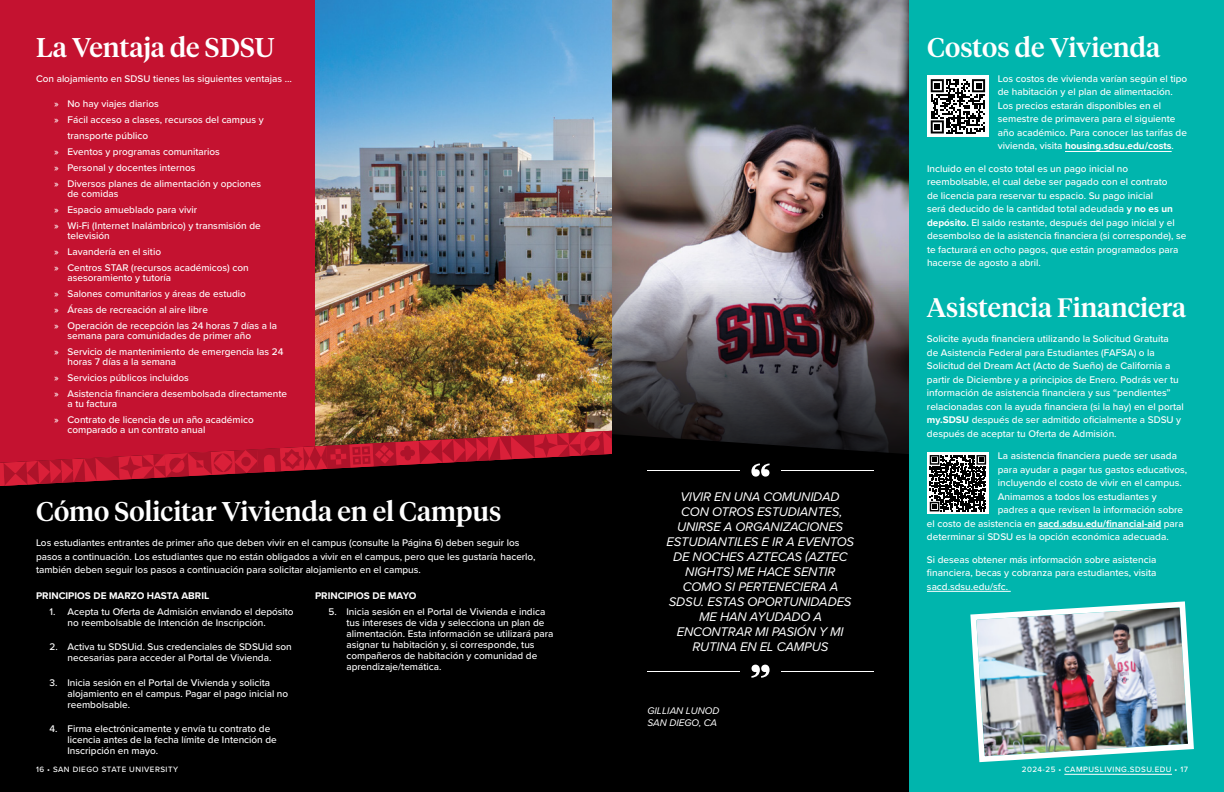
<style>
.page{position:relative;width:1224px;height:792px;background:#fff}
.page>*{position:absolute;margin:0;border:0;box-sizing:border-box;transform-origin:0 0}
.t1{font:500 27px "Tiempos Headline";color:#fff}
.t2{font:500 26.6px "Tiempos Headline";color:#fff}
.t3{font:italic 13px/15px "Proxima Nova";letter-spacing:-.01em;color:#fff;text-align:center}
.t4{font:500 10px/13.5px "Proxima Nova";color:#fff}
.t5{font:700 10px "Proxima Nova";color:#fff}
.t6{font:italic 10px/12px "Proxima Nova";color:#fff}
.t7{font:500 8px "Proxima Nova";letter-spacing:.06em;color:#fff}
.s1{font-weight:700}
.s2{font-weight:500}
</style>
<div class="page">
<div style="left:612px;top:0;width:612px;height:792px;background:#00b5ad"></div>
<img style="left:612px;top:0;width:297px;height:146px">
<img style="left:612px;top:146px;width:297px;height:288px">
<div style="left:612px;top:434px;width:297px;height:358px;background:#000"></div>
<img style="left:315px;top:0;width:297px;height:431px">
<div style="left:0;top:0;width:315px;height:792px;background:#c41230"></div>
<div style="left:0;top:487px;width:612px;height:305px;background:#000"></div>
<svg style="left:0;top:431px;width:612px;height:56px"></svg>
<div style="left:21px;top:552px;width:570px;height:188px;background:#000101"></div>
<hr style="left:1065px;top:151px;width:107px;height:1px;background:#fff">
<hr style="left:1038px;top:528px;width:123px;height:1px;background:#fff">
<hr style="left:927px;top:591px;width:84px;height:1px;background:#fff">
<svg style="left:751px;top:464px;width:19px;height:13px"></svg>
<hr style="left:781px;top:470px;width:92px;height:1px;background:#fff">
<hr style="left:648px;top:470px;width:92px;height:1px;background:#fff">
<svg style="left:751px;top:665px;width:19px;height:13px"></svg>
<hr style="left:648px;top:671px;width:92px;height:1px;background:#fff">
<hr style="left:781px;top:671px;width:92px;height:1px;background:#fff">
<img style="left:970px;top:601px;width:224px;height:162px">
<div style="left:927px;top:75px;width:62px;height:62px;background:#fff"></div>
<svg style="left:931px;top:79px;width:54px;height:55px"></svg>
<svg style="left:927px;top:452px;width:62px;height:62px"></svg>
<svg style="left:930px;top:455px;width:56px;height:56px;background:#4b4b4b"></svg>
<hr style="left:1064px;top:774px;width:108px;height:1px;background:#fff">
<h1 class="t1" style="left:36px;top:29px;width:240px">La Ventaja de SDSU</h1>
<p class="t4" style="left:36px;top:72px;width:257px">Con alojamiento en SDSU tienes las siguientes ventajas …</p>
<p class="t4" style="left:54px;top:97px;width:106px">» No hay viajes diarios</p>
<p class="t4" style="left:54px;top:113px;width:211px">» Fácil acceso a clases, recursos del campus y</p>
<p class="t4" style="left:68px;top:129px;width:82px">transporte público</p>
<p class="t4" style="left:54px;top:145px;width:167px">» Eventos y programas comunitarios</p>
<p class="t4" style="left:54px;top:161px;width:143px">» Personal y docentes internos</p>
<p class="t4" style="left:54px;top:177px;width:209px">» Diversos planes de alimentación y opciones</p>
<p class="t4" style="left:54px;top:186px;width:208px;line-height:16px;text-indent:14px">de comidas<br>» Espacio amueblado para vivir<br>» Wi-Fi (Internet Inalámbrico) y transmisión de</p>
<p class="t4" style="left:54px;top:228px;width:196px;line-height:16px;text-indent:14px">televisión<br>» Lavandería en el sitio<br>» Centros STAR (recursos académicos) con</p>
<p class="t4" style="left:54px;top:270px;width:225px;line-height:16px;text-indent:14px">asesoramiento y tutoría<br>» Salones comunitarios y áreas de estudio<br>» Áreas de recreación al aire libre<br>» Operación de recepción las 24 horas 7 días a la</p>
<p class="t4" style="left:54px;top:328px;width:231px;line-height:16px;text-indent:14px">semana para comunidades de primer año<br>» Servicio de mantenimiento de emergencia las 24</p>
<p class="t4" style="left:54px;top:354px;width:235px;line-height:16px;text-indent:14px">horas 7 días a la semana<br>» Servicios públicos incluidos<br>» Asistencia financiera desembolsada directamente</p>
<p class="t4" style="left:54px;top:396px;width:201px;line-height:16px;text-indent:14px">a tu factura<br>» Contrato de licencia de un año académico</p>
<p class="t4" style="left:68px;top:423px;width:139px">comparado a un contrato anual</p>
<h1 class="t1" style="left:36px;top:493px;width:467px">Cómo Solicitar Vivienda en el Campus</h1>
<p class="t4" style="left:36px;top:536px;width:501px">Los estudiantes entrantes de primer año que deben vivir en el campus (consulte la Página 6) deben seguir los pasos a continuación. Los estudiantes que no están obligados a vivir en el campus, pero que les gustaría hacerlo, también deben seguir los pasos a continuación para solicitar alojamiento en el campus.</p>
<p class="t5" style="left:36px;top:588px;width:175px">PRINCIPIOS DE MARZO HASTA ABRIL</p>
<p class="t4" style="left:68px;top:606px;width:228px;line-height:11px;text-indent:-18px">1. Acepta tu Oferta de Admisión enviando el depósito no reembolsable de Intención de Inscripción.</p>
<p class="t4" style="left:50px;top:641px;width:244px;line-height:11px;text-align:center">2. Activa tu SDSUid. Sus credenciales de SDSUid son necesarias para acceder al Portal de Vivienda.</p>
<p class="t4" style="left:68px;top:677px;width:222px;line-height:11px;text-indent:-18px">3. Inicia sesión en el Portal de Vivienda y solicita alojamiento en el campus. Pagar el pago inicial no reembolsable.</p>
<p class="t4" style="left:68px;top:723px;width:211px;line-height:11px;text-indent:-18px">4. Firma electrónicamente y envía tu contrato de licencia antes de la fecha límite de Intención de<br>Inscripción en mayo.</p>
<p class="t5" style="left:315px;top:588px;width:103px">PRINCIPIOS DE MAYO</p>
<p class="t4" style="left:346px;top:606px;width:208px;line-height:11px;text-indent:-18px">5. Inicia sesión en el Portal de Vivienda e indica tus intereses de vida y selecciona un plan de alimentación. Esta información se utilizará para asignar tu habitación y, si corresponde, tus compañeros de habitación y comunidad de aprendizaje/temática.</p>
<p class="t3" style="left:667px;top:488px;width:189px">VIVIR EN UNA COMUNIDAD<br>CON OTROS ESTUDIANTES,<br>UNIRSE A ORGANIZACIONES<br>ESTUDIANTILES E IR A EVENTOS<br>DE NOCHES AZTECAS (AZTEC<br>NIGHTS) ME HACE SENTIR<br>COMO SI PERTENECIERA A<br>SDSU. ESTAS OPORTUNIDADES<br>ME HAN AYUDADO A<br>ENCONTRAR MI PASIÓN Y MI<br>RUTINA EN EL CAMPUS</p>
<p class="t6" style="left:647px;top:704px;width:74px">GILLIAN LUNOD<br>SAN DIEGO, CA</p>
<h1 class="t1" style="left:927px;top:29px;width:235px">Costos de Vivienda</h1>
<p class="t4" style="left:998px;top:72px;width:191px">Los costos de vivienda varían según el tipo de habitación y el plan de alimentación.<br>Los precios estarán disponibles en el semestre de primavera para el siguiente año académico. Para conocer las tarifas de vivienda, visita <span class="s1">housing.sdsu.edu/costs</span>.</p>
<p class="t4" style="left:927px;top:162px;width:261px">Incluido en el costo total es un pago inicial no reembolsable, el cual debe ser pagado con el contrato<br>de licencia para reservar tu espacio. Su pago inicial<br>será deducido de la cantidad total adeudada <span class="s1">y no es un depósito.</span> El saldo restante, después del pago inicial y el desembolso de la asistencia financiera (si corresponde), se te facturará en ocho pagos, que están programados para hacerse de agosto a abril.</p>
<h2 class="t2" style="left:927px;top:290px;width:261px">Asistencia Financiera</h2>
<p class="t4" style="left:927px;top:332px;width:258px">Solicite ayuda financiera utilizando la Solicitud Gratuita<br>de Asistencia Federal para Estudiantes (FAFSA) o la Solicitud del Dream Act (Acto de Sueño) de California a partir de Diciembre y a principios de Enero. Podrás ver tu información de asistencia financiera y sus “pendientes” relacionadas con la ayuda financiera (si la hay) en el portal <span class="s1">my.SDSU</span> después de ser admitido oficialmente a SDSU y después de aceptar tu Oferta de Admisión.</p>
<p class="t4" style="left:998px;top:449px;width:181px">La asistencia financiera puede ser usada</p>
<p class="t4" style="left:998px;top:462px;width:191px">para ayudar a pagar tus gastos educativos,</p>
<p class="t4" style="left:998px;top:476px;width:185px">incluyendo el costo de vivir en el campus.</p>
<p class="t4" style="left:998px;top:489px;width:160px">Animamos a todos los estudiantes y</p>
<p class="t4" style="left:998px;top:503px;width:187px">padres a que revisen la información sobre</p>
<p class="t5" style="left:927px;top:516px;width:258px"><span class="s2">el costo de asistencia en</span> sacd.sdsu.edu/financial-aid <span class="s2">para</span></p>
<p class="t4" style="left:927px;top:530px;width:243px">determinar si SDSU es la opción económica adecuada.</p>
<p class="t4" style="left:927px;top:552px;width:231px;text-align:justify">Si deseas obtener más información sobre asistencia financiera, becas y cobranza para estudiantes, visita sacd.sdsu.edu/sfc.</p>
<p class="t7" style="left:36px;top:764px;width:144px">16 • SAN DIEGO STATE UNIVERSITY</p>
<p class="t7" style="left:1022px;top:764px;width:168px">2024-25 • CAMPUSLIVING.SDSU.EDU • 17</p>
</div>
